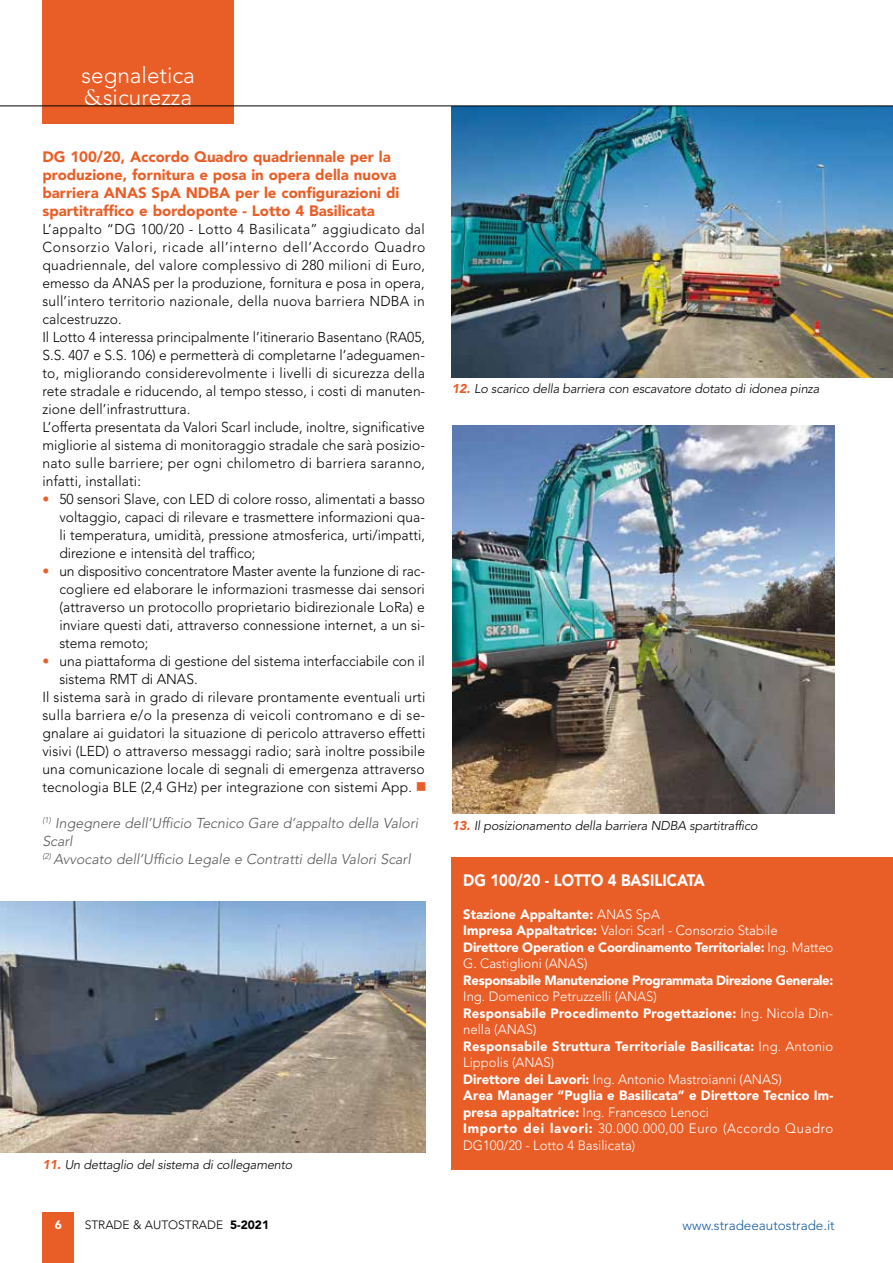
<style>
.page{position:relative;width:893px;height:1263px;background:#fff}
.page>*{position:absolute;margin:0;border:0;box-sizing:border-box;transform-origin:0 0}
.t1{font:300 22.5px/22.5px "Avenir";color:#fff}
.t2{font:900 16.5px "Avenir";color:#fff;scale:.9 1}
.t3{font:900 15px/18px "Avenir";color:#e95e27}
.t4{font:300 14.25px/18px "Avenir";letter-spacing:.01em;color:#000;text-align:justify}
.t5{font:italic 300 14.25px/18px "Avenir";color:#58585a}
.t6{font:900 13.5px/16.5px "Avenir";color:#fff}
.t7{font:900 13.5px "Avenir";letter-spacing:-.025em;color:#fff}
.t8{font:300 13.5px "Avenir";color:#165b9a}
.t9{font:italic 300 12.75px "Avenir";letter-spacing:-.015em;color:#000}
.t10{font:300 12px "Avenir";color:#000}
.t11{font:900 12px "Avenir";color:#fff}
.s1{font-family:"Goudy Std";font-weight:400}
.s2{color:#e95e27}
.s3{font-weight:900;color:#e95e27}
.s4{font-weight:300}
.s5{font-weight:900}
</style>
<div class="page">
<div style="left:43px;top:0;width:191px;height:124px;background:#e95e27"></div>
<div style="left:42px;top:1212px;width:32px;height:51px;background:#e95e27"></div>
<img style="left:0;top:901px;width:425px;height:252px">
<img style="left:452px;top:107px;width:441px;height:270px">
<img style="left:453px;top:426px;width:381px;height:388px">
<div style="left:451px;top:857px;width:442px;height:313px;background:#e95e27"></div>
<hr style="left:0;top:106px;width:893px;height:1px;background:#000">
<h1 class="t1" style="left:82px;top:64px;width:115px">segnaletica <span class="s1">&amp;</span>sicurezza</h1>
<p class="t3" style="left:42px;top:148px;width:359px">DG 100/20, Accordo Quadro quadriennale per la produzione, fornitura e posa in opera della nuova barriera ANAS SpA NDBA per le configurazioni di spartitraffico e bordoponte - Lotto 4 Basilicata</p>
<p class="t4" style="left:42px;top:220px;width:384px;text-align:left">L’appalto “DG 100/20 - Lotto 4 Basilicata” aggiudicato dal Consorzio Valori, ricade all’interno dell’Accordo Quadro quadriennale, del valore complessivo di 280 milioni di Euro, emesso da ANAS per la produzione, fornitura e posa in opera, sull’intero territorio nazionale, della nuova barriera NDBA in calcestruzzo.<br>Il Lotto 4 interessa principalmente l’itinerario Basentano (RA05, S.S. 407 e S.S. 106) e permetterà di completarne l’adeguamen&shy;to, migliorando considerevolmente i livelli di sicurezza della rete stradale e riducendo, al tempo stesso, i costi di manuten&shy;zione dell’infrastruttura.<br>L’offerta presentata da Valori Scarl include, inoltre, significative migliorie al sistema di monitoraggio stradale che sarà posizio&shy;nato sulle barriere; per ogni chilometro di barriera saranno, infatti, installati:</p>
<p class="t4" style="left:59px;top:490px;width:367px;text-indent:-17px"><span class="s2">•</span> 50 sensori Slave, con LED di colore rosso, alimentati a basso voltaggio, capaci di rilevare e trasmettere informazioni qua&shy;li temperatura, umidità, pressione atmosferica, urti/impatti, direzione e intensità del traffico;</p>
<p class="t4" style="left:59px;top:562px;width:367px;text-indent:-17px"><span class="s2">•</span> un dispositivo concentratore Master avente la funzione di rac&shy;cogliere ed elaborare le informazioni trasmesse dai sensori (attraverso un protocollo proprietario bidirezionale LoRa) e inviare questi dati, attraverso connessione internet, a un si&shy;stema remoto;</p>
<p class="t4" style="left:42px;top:652px;width:384px"><span class="s2">•</span> una piattaforma di gestione del sistema interfacciabile con il</p>
<p class="t4" style="left:59px;top:670px;width:140px">sistema RMT di ANAS.</p>
<p class="t4" style="left:42px;top:688px;width:384px">Il sistema sarà in grado di rilevare prontamente eventuali urti</p>
<p class="t4" style="left:42px;top:706px;width:384px">sulla barriera e/o la presenza di veicoli contromano e di se-</p>
<p class="t4" style="left:42px;top:724px;width:384px">gnalare ai guidatori la situazione di pericolo attraverso effetti</p>
<p class="t4" style="left:42px;top:742px;width:384px">visivi (LED) o attraverso messaggi radio; sarà inoltre possibile</p>
<p class="t4" style="left:42px;top:760px;width:384px">una comunicazione locale di segnali di emergenza attraverso</p>
<p class="t4" style="left:42px;top:778px;width:386px">tecnologia BLE (2,4 GHz) per integrazione con sistemi App. <span class="s2">■</span></p>
<p class="t5" style="left:42px;top:814px;width:377px"><sup>(1)</sup> Ingegnere dell’Ufficio Tecnico Gare d’appalto della Valori<br>Scarl<br><sup>(2)</sup> Avvocato dell’Ufficio Legale e Contratti della Valori Scarl</p>
<p class="t9" style="left:42px;top:1157px;width:252px"><span class="s3">11.</span> Un dettaglio del sistema di collegamento</p>
<p class="t9" style="left:452px;top:381px;width:369px"><span class="s3">12.</span> Lo scarico della barriera con escavatore dotato di idonea pinza</p>
<p class="t9" style="left:452px;top:818px;width:307px"><span class="s3">13.</span> Il posizionamento della barriera NDBA spartitraffico</p>
<p class="t2" style="left:463px;top:870px;width:270px">DG 100/20 - LOTTO 4 BASILICATA</p>
<p class="t6" style="left:463px;top:905px;width:372px">Stazione Appaltante: <span class="s4">ANAS SpA<br></span>Impresa Appaltatrice: <span class="s4">Valori Scarl - Consorzio Stabile </span>Direttore Operation e Coordinamento Territoriale: <span class="s4">Ing. Matteo G. Castiglioni (ANAS)</span></p>
<p class="t7" style="left:463px;top:972px;width:372px">Responsabile Manutenzione Programmata Direzione Generale:</p>
<p class="t6" style="left:463px;top:988px;width:372px"><span class="s4">Ing. Domenico Petruzzelli (ANAS)<br></span>Responsabile Procedimento Progettazione: <span class="s4">Ing. Nicola Din&shy;nella (ANAS)<br></span>Responsabile Struttura Territoriale Basilicata: <span class="s4">Ing. Antonio Lippolis (ANAS)<br></span>Direttore dei Lavori: <span class="s4">Ing. Antonio Mastroianni (ANAS)<br></span>Area Manager “Puglia e Basilicata” e Direttore Tecnico Im&shy;presa appaltatrice: <span class="s4">Ing. Francesco Lenoci<br></span>Importo dei lavori: <span class="s4">30.000.000,00 Euro (Accordo Quadro DG100/20 - Lotto 4 Basilicata)</span></p>
<p class="t11" style="left:55px;top:1218px;width:9px">6</p>
<p class="t10" style="left:85px;top:1217px;width:186px">STRADE &amp; AUTOSTRADE <span class="s5">5-2021</span></p>
<p class="t8" style="left:683px;top:1217px;width:154px">www.stradeeautostrade.it</p>
</div>
